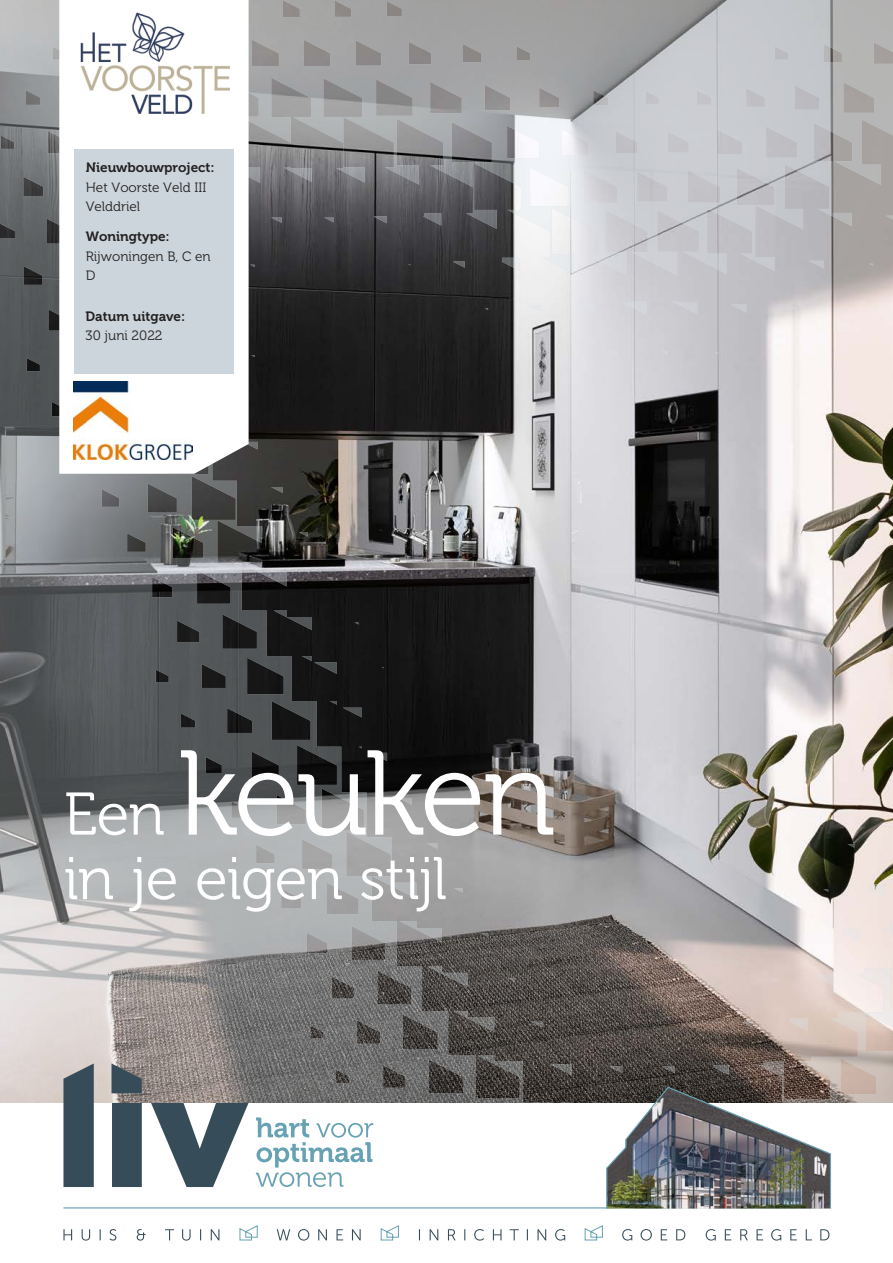
<style>
.page{position:relative;width:893px;height:1263px;background:#fff}
.page>*{position:absolute;margin:0;border:0;box-sizing:border-box;transform-origin:0 0}
.t1{font:120px "Museo 300";letter-spacing:-.03em;color:#fff}
.t2{font:60px "Museo 300";letter-spacing:-.015em;color:#fff}
.t3{font:13.5px/19.5px "Museo 300";color:#231f20}
.t4{font:13.5px "Museo 700";color:#231f20}
.s1{font-size:60px}
</style>
<div class="page">
<svg style="left:0;top:0;width:52px;height:1103px;background:#88898a"></svg>
<img style="left:52px;top:0;width:841px;height:1103px">
<hr style="left:63px;top:1207px;width:766px;height:1px;background:#66a2b4">
<svg style="left:63px;top:1063px;width:185px;height:124px"></svg>
<svg style="left:256px;top:1117px;width:117px;height:70px"></svg>
<img style="left:606px;top:1086px;width:226px;height:123px">
<svg style="left:63px;top:1225px;width:766px;height:16px"></svg>
<svg style="left:59px;top:0;width:190px;height:474px"></svg>
<div style="left:74px;top:149px;width:160px;height:225px;background:#cbd5db"></div>
<img style="left:75px;top:9px;width:160px;height:115px">
<img style="left:74px;top:382px;width:119px;height:77px">
<p class="t4" style="left:86px;top:160px;width:130px">Nieuwbouwproject:</p>
<p class="t3" style="left:86px;top:178px;width:122px">Het Voorste Veld III<br>Velddriel</p>
<p class="t4" style="left:86px;top:229px;width:85px">Woningtype:</p>
<p class="t3" style="left:86px;top:246px;width:126px">Rijwoningen B, C en<br>D</p>
<p class="t4" style="left:86px;top:308px;width:101px">Datum uitgave:</p>
<p class="t3" style="left:86px;top:326px;width:78px">30 juni 2022</p>
<p class="t1" style="left:64px;top:729px;width:493px"><span class="s1">Een</span> keuken</p>
<p class="t2" style="left:64px;top:846px;width:385px">in je eigen stijl</p>
</div>
